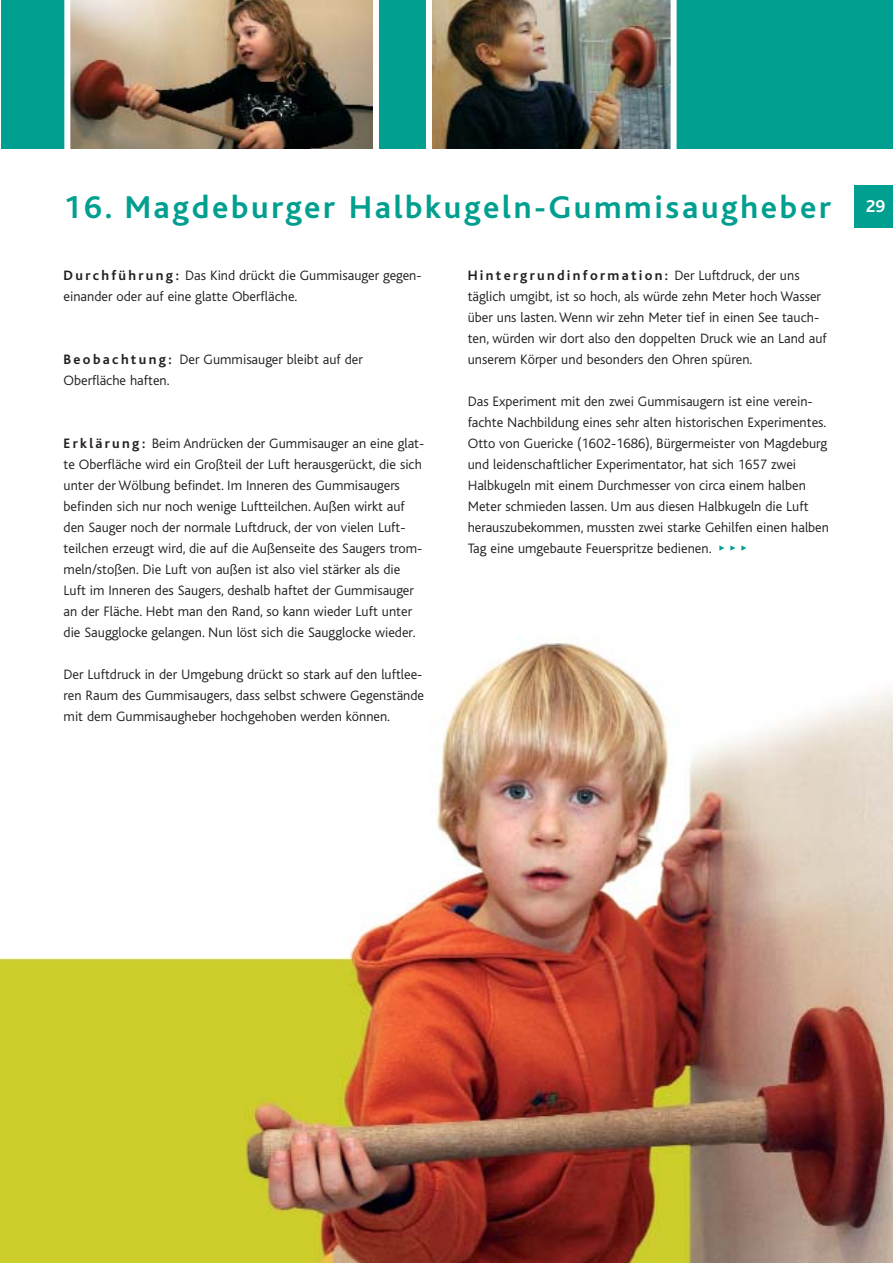
<style>
.page{position:relative;width:893px;height:1263px;background:#fff}
.page>*{position:absolute;margin:0;border:0;box-sizing:border-box;transform-origin:0 0}
.t1{font:700 33px "Bliss";letter-spacing:.08em;color:#009f8f}
.t2{font:700 18px "Bliss";color:#fff}
.t3{font:300 14.25px/21px "Bliss";color:#231f20}
.s1{font-weight:700}
</style>
<div class="page">
<img style="left:1px;top:637px;width:891px;height:625px">
<div style="left:1px;top:0;width:891px;height:149px;background:#009f8f"></div>
<div style="left:854px;top:185px;width:38px;height:43px;background:#009f8f"></div>
<img style="left:70px;top:0;width:303px;height:149px">
<img style="left:432px;top:0;width:238px;height:149px">
<div style="left:373px;top:0;width:6px;height:166px;background:#fff"></div>
<div style="left:670px;top:0;width:6px;height:166px;background:#fff"></div>
<div style="left:426px;top:0;width:6px;height:166px;background:#fff"></div>
<div style="left:64px;top:0;width:6px;height:166px;background:#fff"></div>
<h1 class="t1" style="left:64px;top:194px;width:768px">16. Magdeburger Halbkugeln-Gummisaugheber</h1>
<p class="t3" style="left:64px;top:266px;width:359px"><span class="s1">D u rc h f ü h ru n g :</span> Das Kind drückt die Gummisauger gegen&shy;einander oder auf eine glatte Oberfläche.</p>
<p class="t3" style="left:64px;top:350px;width:301px"><span class="s1">B e o b a c h t u n g :</span> Der Gummisauger bleibt auf der<br>Oberfläche haften.</p>
<p class="t3" style="left:64px;top:434px;width:362px"><span class="s1">E r k l ä ru n g :</span> Beim Andrücken der Gummisauger an eine glat&shy;te Oberfläche wird ein Großteil der Luft herausgerückt, die sich unter der Wölbung befindet. Im Inneren des Gummisaugers befinden sich nur noch wenige Luftteilchen. Außen wirkt auf den Sauger noch der normale Luftdruck, der von vielen Luft&shy;teilchen erzeugt wird, die auf die Außenseite des Saugers trom&shy;meln/stoßen. Die Luft von außen ist also viel stärker als die Luft im Inneren des Saugers, deshalb haftet der Gummisauger an der Fläche. Hebt man den Rand, so kann wieder Luft unter die Saugglocke gelangen. Nun löst sich die Saugglocke wieder.</p>
<p class="t3" style="left:64px;top:665px;width:362px;text-align:justify">Der Luftdruck in der Umgebung drückt so stark auf den luftlee&shy;ren Raum des Gummisaugers, dass selbst schwere Gegenstände mit dem Gummisaugheber hochgehoben werden können.</p>
<p class="t3" style="left:468px;top:266px;width:360px"><span class="s1">Hintergrundinformation:</span> Der Luftdruck,der uns täglich umgibt, ist so hoch, als würde zehn Meter hoch Wasser über uns lasten. Wenn wir zehn Meter tief in einen See tauch&shy;ten, würden wir dort also den doppelten Druck wie an Land auf unserem Körper und besonders den Ohren spüren.</p>
<p class="t3" style="left:468px;top:392px;width:363px">Das Experiment mit den zwei Gummisaugern ist eine verein&shy;fachte Nachbildung eines sehr alten historischen Experimentes.<br>Otto von Guericke (1602-1686), Bürgermeister von Magdeburg und leidenschaftlicher Experimentator, hat sich 1657 zwei Halbkugeln mit einem Durchmesser von circa einem halben Meter schmieden lassen. Um aus diesen Halbkugeln die Luft herauszubekommen, mussten zwei starke Gehilfen einen halben Tag eine umgebaute Feuerspritze bedienen.</p>
<p class="t2" style="left:865px;top:199px;width:21px">29</p>
</div>
